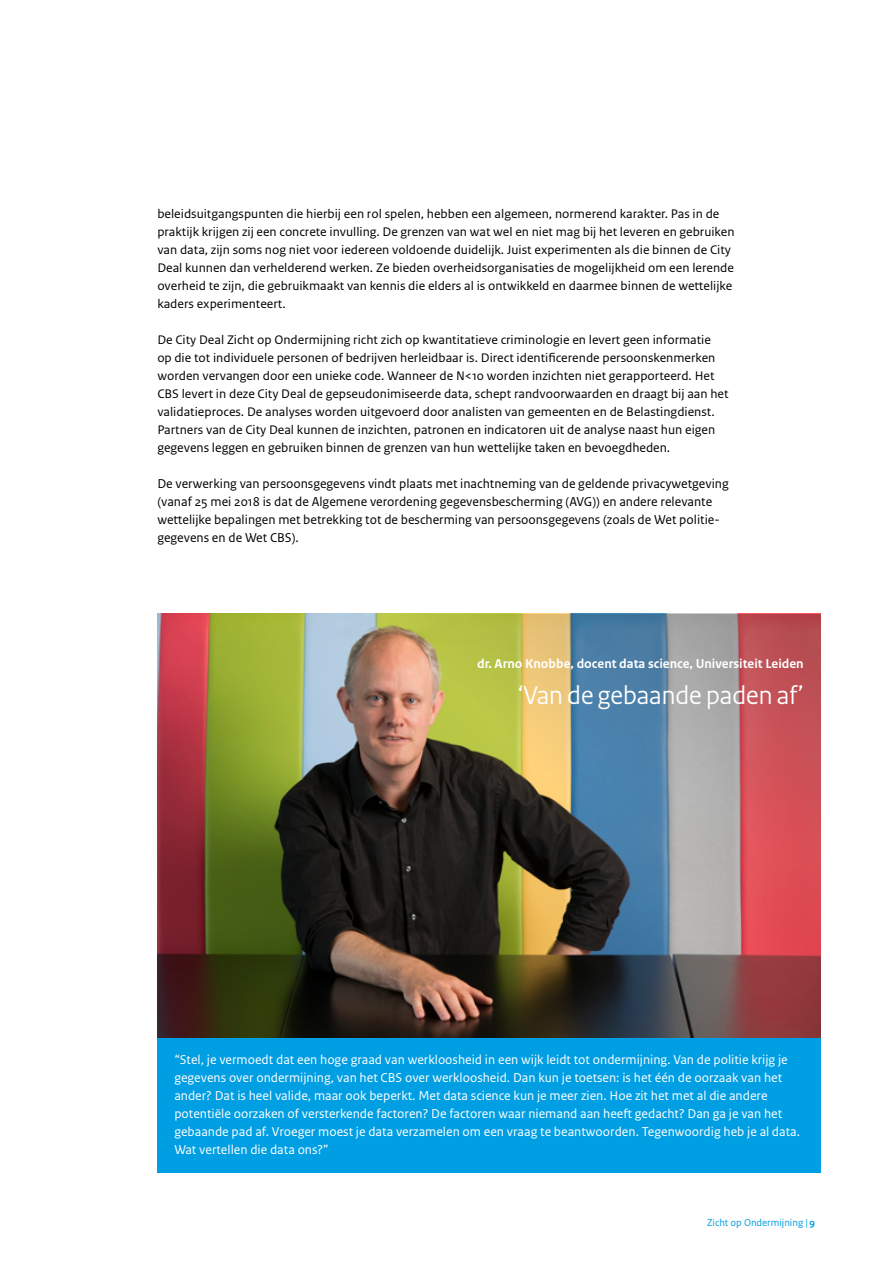
<style>
.page{position:relative;width:893px;height:1263px;background:#fff}
.page>*{position:absolute;margin:0;border:0;box-sizing:border-box;transform-origin:0 0}
._08_RO_Quote{font:27px "Rijksoverheid Sans Heading";color:#fff}
._10_RO_Broodtekst_Sa{font:13.5px/18px "Rijksoverheid Sans Text";color:#fff}
._10_RO_Broodtekst_Sa-2{font:13.5px/18px "Rijksoverheid Sans Text";color:#000}
._10_RO_Broodtekst_Sa-3{font:700 13.5px "Rijksoverheid Sans Text";color:#fff}
._10_RO_Broodtekst_Sa-4{font:13.05px/18px "Rijksoverheid Sans Text";color:#000}
.t1{font:10.5px "Rijksoverheid Sans Text";color:#009ee3}
.s1{font-size:13.5px}
.s2{font-weight:700}
</style>
<div class="page">
<div style="left:157px;top:1028px;width:664px;height:144px;background:#009ee3"></div>
<img style="left:157px;top:614px;width:664px;height:423px">
<p class="_10_RO_Broodtekst_Sa-4" style="left:157px;top:205px;width:579px">beleidsuitgangspunten die hierbij een rol spelen, hebben een algemeen, normerend karakter. Pas in de praktijk krijgen zij een concrete invulling. De grenzen van wat wel en niet mag bij het leveren en gebruiken van data, zijn soms nog niet voor iedereen voldoende duidelijk. Juist experimenten als die binnen de City Deal kunnen dan verhelderend werken. Ze bieden overheidsorganisaties de mogelijkheid om een lerende overheid te zijn, die gebruikmaakt van kennis die elders al is ontwikkeld en daarmee binnen de wettelijke kaders experimenteert.</p>
<p class="_10_RO_Broodtekst_Sa-4" style="left:157px;top:331px;width:573px">De City Deal Zicht op Ondermijning richt zich op kwantitatieve criminologie en levert geen informatie op die tot individuele personen of bedrijven herleidbaar is. Direct identificerende persoonskenmerken worden vervangen door een unieke code. Wanneer de N&lt;10 worden inzichten niet gerapporteerd. Het CBS levert in deze City Deal de gepseudonimiseerde data, schept randvoorwaarden en draagt bij aan het validatieproces. De analyses worden uitgevoerd door analisten van gemeenten en de Belastingdienst.<br>Partners van de City Deal kunnen de inzichten, patronen en indicatoren <span class="s1">uit de analyse naast hun eigen</span></p>
<p class="_10_RO_Broodtekst_Sa-2" style="left:157px;top:439px;width:514px">gegevens leggen en gebruiken binnen de grenzen van hun wettelijke taken en bevoegdheden.</p>
<p class="_10_RO_Broodtekst_Sa-2" style="left:157px;top:475px;width:573px">De verwerking van persoonsgegevens vindt plaats met inachtneming van de geldende privacywetgeving (vanaf 25 mei 2018 is dat de Algemene verordening gegevensbescherming (AVG)) en andere relevante wettelijke bepalingen met betrekking tot de bescherming van persoonsgegevens (zoals de Wet politie&shy;gegevens en de Wet CBS).</p>
<p class="_10_RO_Broodtekst_Sa-3" style="left:477px;top:656px;width:328px">dr. Arno Knobbe, docent data science, Universiteit Leiden</p>
<p class="_08_RO_Quote" style="left:518px;top:679px;width:287px">‘Van de gebaande paden af’</p>
<p class="_10_RO_Broodtekst_Sa" style="left:174px;top:1051px;width:627px">“Stel, je vermoedt dat een hoge graad van werkloosheid in een wijk leidt tot ondermijning. Van de politie krijg je gegevens over ondermijning, van het CBS over werkloosheid. Dan kun je toetsen: is het één de oorzaak van het ander? Dat is heel valide, maar ook beperkt. Met data science kun je meer zien. Hoe zit het met al die andere potentiële oorzaken of versterkende factoren? De factoren waar niemand aan heeft gedacht? Dan ga je van het gebaande pad af. Vroeger moest je data verzamelen om een vraag te beantwoorden. Tegenwoordig heb je al data.<br>Wat vertellen die data ons?”</p>
<p class="t1" style="left:707px;top:1216px;width:109px">Zicht op Ondermijning | <span class="s2">9</span></p>
</div>
